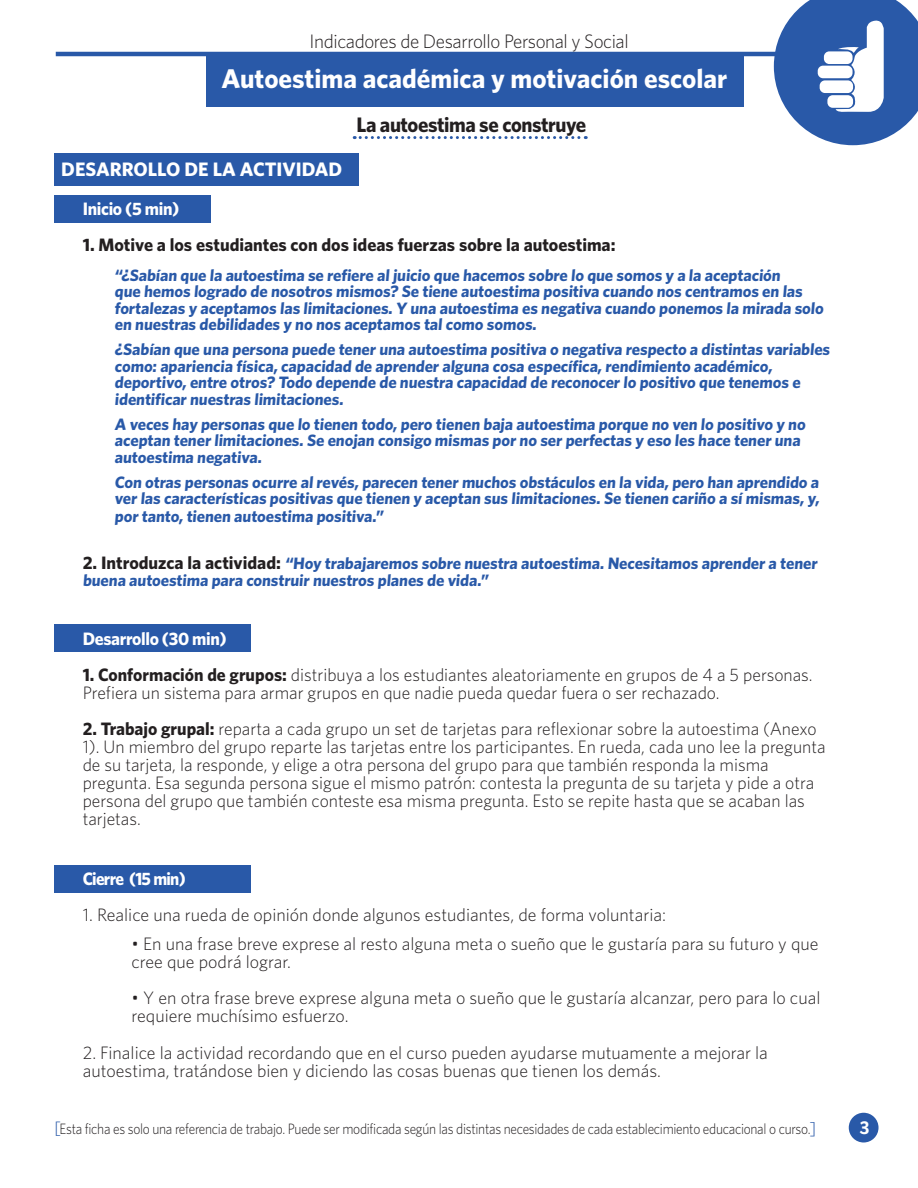
<style>
.page{position:relative;width:918px;height:1188px;background:#fff}
.page>*{position:absolute;margin:0;border:0;box-sizing:border-box;transform-origin:0 0}
.t1{font:700 27px "Whitney";color:#fff}
.t2{font:700 21px "Whitney";letter-spacing:-.02em;color:#231f20}
.t3{font:300 19.5px "Whitney";letter-spacing:-.02em;color:#231f20}
.t4{font:700 19.5px "Whitney";color:#fff}
.t5{font:300 18px/18px "Whitney";color:#231f20}
.t6{font:700 18px "Whitney";color:#231f20}
.t7{font:700 18px "Whitney";letter-spacing:-.02em;color:#fff}
.t8{font:700 18px "Whitney";letter-spacing:-.04em;color:#fff;scale:.95 1}
.t9{font:700 18px "Sassoon Sans Std";color:#fff}
.t10{font:300 18px "Whitney";color:#2959a8}
.t11{font:700 16.5px/16.5px "Whitney";letter-spacing:-.005em;color:#2959a8}
.t12{font:300 15px "Whitney";letter-spacing:-.02em;color:#231f20;scale:.9 1}
.s1{font-size:18px;color:#231f20}
.s2{font-weight:700}
.s3{font-size:18px;color:#2959a8}
</style>
<div class="page">
<div style="left:849px;top:1113px;width:30px;height:30px;background:#2959a8;border-radius:50%"></div>
<hr style="left:56px;top:52px;width:728px;height:4px;background:#2959a8">
<div style="left:207px;top:54px;width:537px;height:53px;background:#2959a8"></div>
<svg style="left:774px;top:0;width:144px;height:145px"></svg>
<div style="left:54px;top:196px;width:156px;height:27px;background:#2959a8"></div>
<div style="left:54px;top:625px;width:197px;height:27px;background:#2959a8"></div>
<svg style="left:354px;top:136px;width:232px;height:3px"></svg>
<div style="left:54px;top:153px;width:305px;height:33px;background:#2959a8"></div>
<div style="left:54px;top:865px;width:197px;height:27px;background:#2959a8"></div>
<p class="t3" style="left:310px;top:30px;width:321px">Indicadores de Desarrollo Personal y Social</p>
<h1 class="t1" style="left:221px;top:62px;width:507px">Autoestima académica y motivación escolar</h1>
<p class="t2" style="left:357px;top:112px;width:231px">La autoestima se construye</p>
<p class="t4" style="left:61px;top:157px;width:283px">DESARROLLO DE LA ACTIVIDAD</p>
<p class="t7" style="left:83px;top:198px;width:98px">Inicio (5 min)</p>
<p class="t6" style="left:83px;top:234px;width:534px">1. Motive a los estudiantes con dos ideas fuerzas sobre la autoestima:</p>
<p class="t11" style="left:115px;top:266px;width:712px">“¿Sabían que la autoestima se refiere al juicio que hacemos sobre lo que somos y a la aceptación<br>que hemos logrado de nosotros mismos? Se tiene autoestima positiva cuando nos centramos en las fortalezas y aceptamos las limitaciones. Y una autoestima es negativa cuando ponemos la mirada solo en nuestras debilidades y no nos aceptamos tal como somos.</p>
<p class="t11" style="left:115px;top:341px;width:719px">¿Sabían que una persona puede tener una autoestima positiva o negativa respecto a distintas variables como: apariencia física, capacidad de aprender alguna cosa específica, rendimiento académico, deportivo, entre otros? Todo depende de nuestra capacidad de reconocer lo positivo que tenemos e identificar nuestras limitaciones.</p>
<p class="t11" style="left:115px;top:415px;width:694px">A veces hay personas que lo tienen todo, pero tienen baja autoestima porque no ven lo positivo y no aceptan tener limitaciones. Se enojan consigo mismas por no ser perfectas y eso les hace tener una autoestima negativa.</p>
<p class="t11" style="left:115px;top:473px;width:708px">Con otras personas ocurre al revés, parecen tener muchos obstáculos en la vida, pero han aprendido a ver las características positivas que tienen y aceptan sus limitaciones. Se tienen cariño a sí mismas, y,</p>
<p class="t11" style="left:115px;top:508px;width:272px">por tanto, tienen autoestima positiva.”</p>
<p class="t11" style="left:83px;top:555px;width:738px"><span class="s1">2. Introduzca la actividad:</span> “Hoy trabajaremos sobre nuestra autoestima. Necesitamos aprender a tener buena autoestima para construir nuestros planes de vida.”</p>
<p class="t7" style="left:83px;top:627px;width:146px">Desarrollo (30 min)</p>
<p class="t5" style="left:83px;top:665px;width:731px"><span class="s2">1. Conformación de grupos:</span> distribuya a los estudiantes aleatoriamente en grupos de 4 a 5 personas.<br>Prefiera un sistema para armar grupos en que nadie pueda quedar fuera o ser rechazado.</p>
<p class="t5" style="left:83px;top:719px;width:744px"><span class="s2">2. Trabajo grupal:</span> reparta a cada grupo un set de tarjetas para reflexionar sobre la autoestima (Anexo 1). Un miembro del grupo reparte las tarjetas entre los participantes. En rueda, cada uno lee la pregunta de su tarjeta, la responde, y elige a otra persona del grupo para que también responda la misma pregunta. Esa segunda persona sigue el mismo patrón: contesta la pregunta de su tarjeta y pide a otra persona del grupo que también conteste esa misma pregunta. Esto se repite hasta que se acaban las tarjetas.</p>
<p class="t8" style="left:83px;top:868px;width:110px">Cierre (15 min)</p>
<p class="t5" style="left:83px;top:905px;width:585px">1. Realice una rueda de opinión donde algunos estudiantes, de forma voluntaria:</p>
<p class="t5" style="left:132px;top:934px;width:688px">• En una frase breve exprese al resto alguna meta o sueño que le gustaría para su futuro y que cree que podrá lograr.</p>
<p class="t5" style="left:132px;top:988px;width:690px">• Y en otra frase breve exprese alguna meta o sueño que le gustaría alcanzar, pero para lo cual requiere muchísimo esfuerzo.</p>
<p class="t5" style="left:83px;top:1044px;width:687px">2. Finalice la actividad recordando que en el curso pueden ayudarse mutuamente a mejorar la autoestima, tratándose bien y diciendo las cosas buenas que tienen los demás.</p>
<p class="t12" style="left:54px;top:1120px;width:842px"><span class="s3">[</span>Esta ficha es solo una referencia de trabajo. Puede ser modificada según las distintas necesidades de cada establecimiento educacional o curso.</p>
<p class="t9" style="left:860px;top:1116px;width:11px">3</p>
<p class="t10" style="left:817px;top:1141px;width:9px;rotate:-180deg">[</p>
</div>
